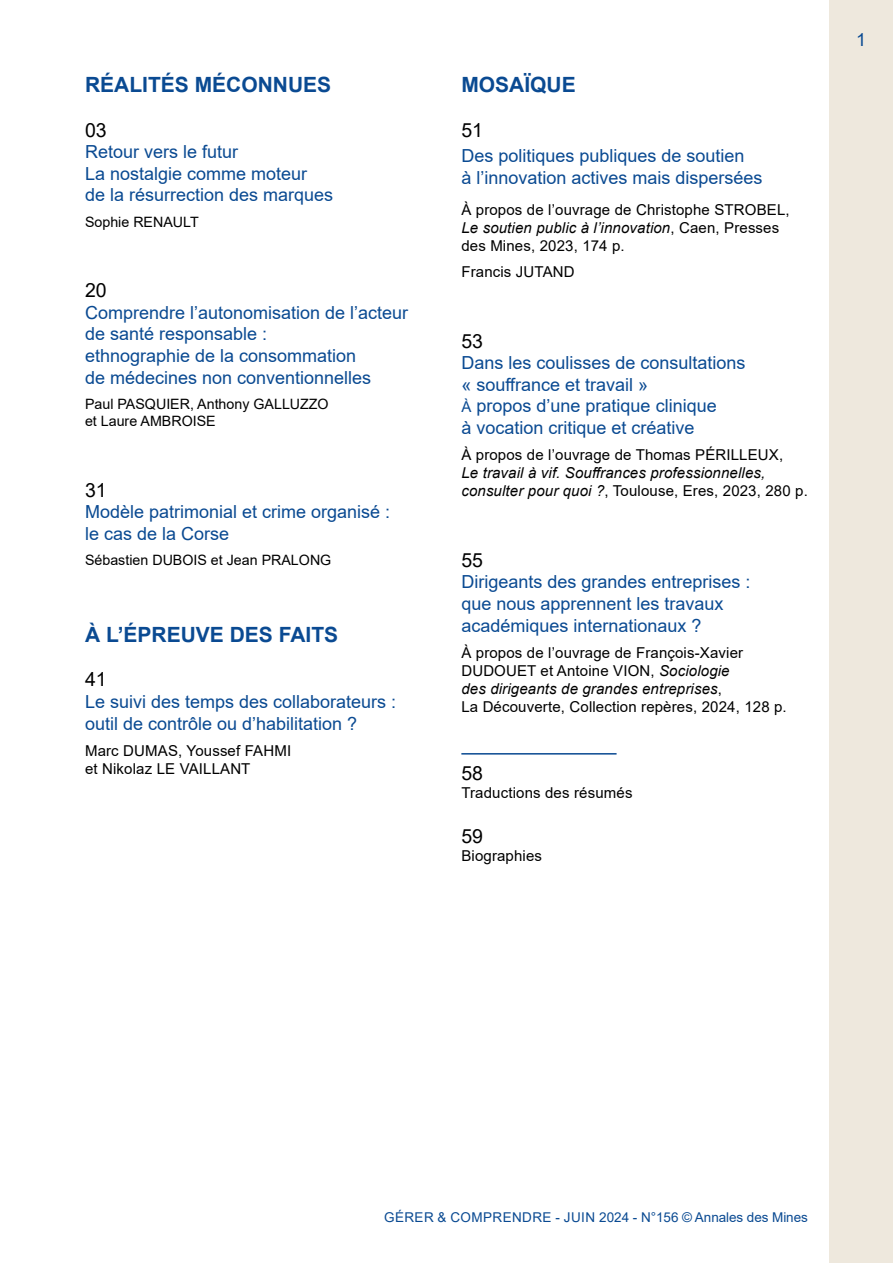
<style>
.page{position:relative;width:893px;height:1263px;background:#fff}
.page>*{position:absolute;margin:0;border:0;box-sizing:border-box;transform-origin:0 0}
.t1{font:700 21px "Arial";color:#0a4a92}
.t2{font:19.5px "Arial";color:#000}
.t3{font:18px/21.6px "Arial";color:#0a4a92}
.t4{font:15px/18px "Arial";letter-spacing:.01em;color:#000}
.t5{font:italic 15px/18px "Arial";letter-spacing:.01em;color:#000}
.t6{font:14.25px/17.1px "Arial";color:#000}
.t7{font:13.5px "Arial";color:#0a4a92}
.s1{font-style:italic}
.s2{font-size:15px}
.s3{font-style:normal}
</style>
<div class="page">
<div style="left:829px;top:0;width:64px;height:1263px;background:#eee8dd"></div>
<hr style="left:461px;top:753px;width:156px;height:1px;background:#0a4a92">
<p class="t1" style="left:85px;top:70px;width:248px">RÉALITÉS MÉCONNUES</p>
<p class="t2" style="left:85px;top:116px;width:23px">03</p>
<p class="t3" style="left:85px;top:141px;width:250px">Retour vers le futur<br>La nostalgie comme moteur<br>de la résurrection des marques</p>
<p class="t6" style="left:85px;top:213px;width:115px">Sophie RENAULT</p>
<p class="t2" style="left:85px;top:277px;width:23px">20</p>
<p class="t3" style="left:85px;top:302px;width:325px">Comprendre l’autonomisation de l’acteur de santé responsable :<br>ethnographie de la consommation<br>de médecines non conventionnelles</p>
<p class="t6" style="left:85px;top:396px;width:245px">Paul PASQUIER, Anthony GALLUZZO et Laure AMBROISE</p>
<p class="t2" style="left:85px;top:476px;width:23px">31</p>
<p class="t3" style="left:85px;top:501px;width:307px">Modèle patrimonial et crime organisé : le cas de la Corse</p>
<p class="t6" style="left:85px;top:552px;width:248px">Sébastien DUBOIS et Jean PRALONG</p>
<p class="t1" style="left:85px;top:619px;width:255px">À L’ÉPREUVE DES FAITS</p>
<p class="t2" style="left:85px;top:666px;width:23px">41</p>
<p class="t3" style="left:85px;top:691px;width:313px">Le suivi des temps des collaborateurs : outil de contrôle ou d’habilitation ?</p>
<p class="t4" style="left:85px;top:742px;width:208px">Marc DUMAS, Youssef FAHMI et Nikolaz LE VAILLANT</p>
<p class="t1" style="left:461px;top:70px;width:116px">MOSAÏQUE</p>
<p class="t2" style="left:461px;top:116px;width:23px">51</p>
<p class="t3" style="left:461px;top:145px;width:303px">Des politiques publiques de soutien<br>à l’innovation actives mais dispersées</p>
<p class="t4" style="left:461px;top:200px;width:330px">À propos de l’ouvrage de Christophe STROBEL,<br><span class="s1">Le soutien public à l’innovation</span>, Caen, Presses des Mines, 2023, 174 p.</p>
<p class="t4" style="left:461px;top:263px;width:115px">Francis JUTAND</p>
<p class="t2" style="left:461px;top:327px;width:23px">53</p>
<p class="t3" style="left:461px;top:352px;width:286px">Dans les coulisses de consultations « souffrance et travail »<br><span class="s2">À</span> propos d’une pratique clinique<br>à vocation critique et créative</p>
<p class="t4" style="left:461px;top:446px;width:323px">À propos de l’ouvrage de Thomas PÉRILLEUX,</p>
<p class="t5" style="left:461px;top:464px;width:348px">Le travail à vif. Souffrances professionnelles, consulter pour quoi ?<span class="s3">, Toulouse, Eres, 2023, 280 p.</span></p>
<p class="t2" style="left:461px;top:546px;width:23px">55</p>
<p class="t3" style="left:461px;top:571px;width:291px">Dirigeants des grandes entreprises : que nous apprennent les travaux académiques internationaux ?</p>
<p class="t4" style="left:461px;top:644px;width:327px">À propos de l’ouvrage de François-Xavier DUDOUET et Antoine VION, <span class="s1">Sociologie<br>des dirigeants de grandes entreprises</span>,<br>La Découverte, Collection repères, 2024, 128 p.</p>
<p class="t2" style="left:461px;top:760px;width:23px">58</p>
<p class="t4" style="left:461px;top:784px;width:173px">Traductions des résumés</p>
<p class="t2" style="left:461px;top:822px;width:23px">59</p>
<p class="t4" style="left:461px;top:846px;width:82px">Biographies</p>
<p class="t3" style="left:856px;top:28px;width:12px">1</p>
<p class="t7" style="left:384px;top:1208px;width:425px">GÉRER &amp; COMPRENDRE - JUIN 2024 - N°156 © Annales des Mines</p>
</div>
